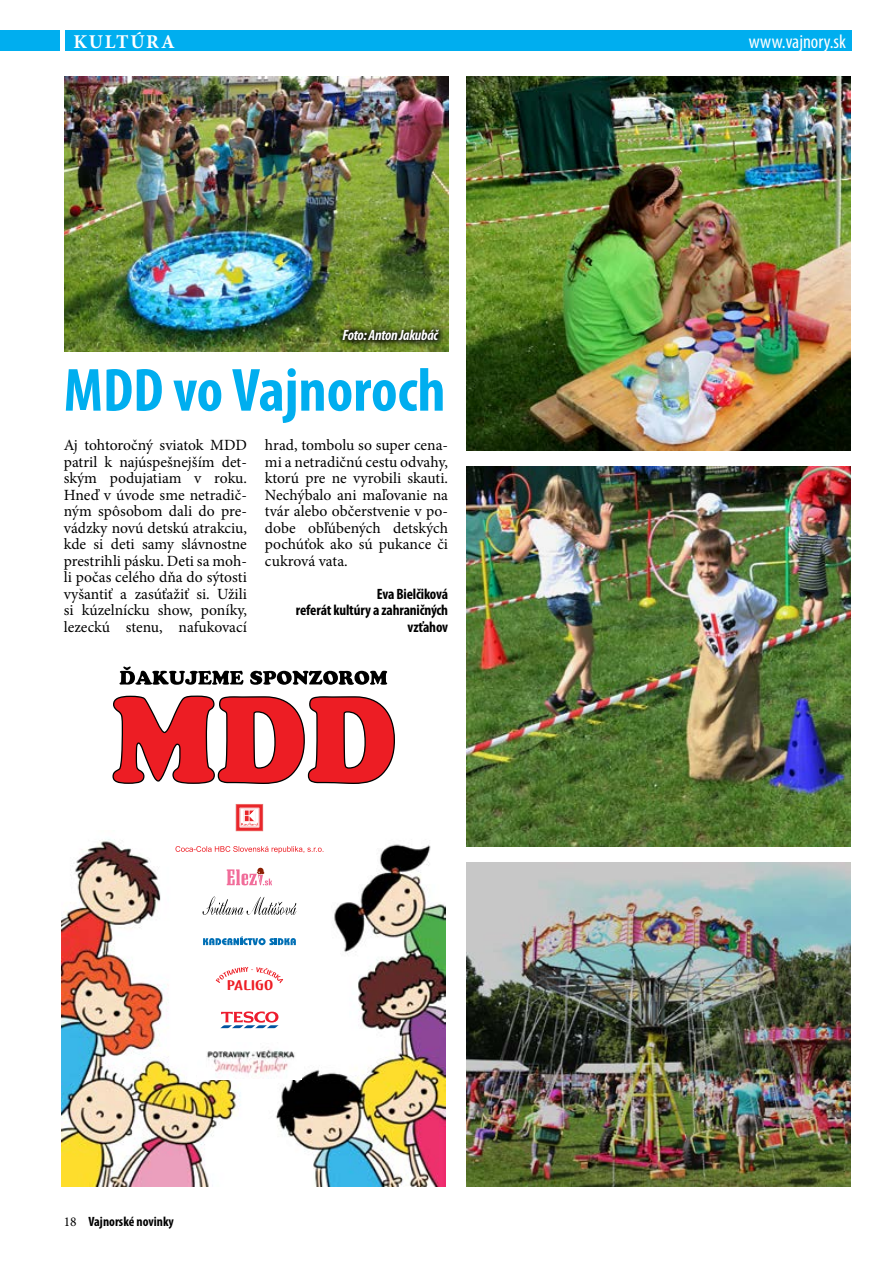
<style>
.page{position:relative;width:893px;height:1263px;background:#fff}
.page>*{position:absolute;margin:0;border:0;box-sizing:border-box;transform-origin:0 0}
.t1{font:700 condensed 61.5px "Myriad Pro";color:#00aeef}
.t2{font:condensed 19.5px "Myriad Pro";color:#fff}
.t3{font:700 19.5px "Minion Pro";letter-spacing:.09em;color:#fff}
.t4{font:15.6px/16.5px "Minion Pro";color:#000;text-align:justify}
.t5{font:700 condensed 15px/16.5px "Myriad Pro";letter-spacing:-.01em;color:#000;text-align:right}
.t6{font:italic 700 condensed 15px "Myriad Pro";letter-spacing:-.02em;color:#fff}
.t7{font:700 condensed 13.5px "Myriad Pro";color:#000}
.t8{font:12.9px "Oz Handicraft BT";color:#ed1d24;scale:2.1 1}
.s1{font-family:"Minion Pro";font-weight:400;font-stretch:normal}
</style>
<div class="page">
<div style="left:65px;top:30px;width:786px;height:21px;background:#00aeef"></div>
<div style="left:0;top:30px;width:59px;height:21px;background:#00aeef"></div>
<img style="left:61px;top:831px;width:384px;height:355px">
<svg style="left:120px;top:666px;width:267px;height:19px"></svg>
<svg style="left:112px;top:695px;width:283px;height:89px"></svg>
<img style="left:197px;top:1042px;width:104px;height:37px">
<svg style="left:236px;top:804px;width:28px;height:27px"></svg>
<svg style="left:216px;top:967px;width:67px;height:16px"></svg>
<svg style="left:203px;top:897px;width:93px;height:18px"></svg>
<svg style="left:203px;top:936px;width:93px;height:9px"></svg>
<svg style="left:220px;top:1011px;width:59px;height:17px"></svg>
<svg style="left:227px;top:868px;width:45px;height:17px"></svg>
<svg style="left:175px;top:846px;width:148px;height:7px"></svg>
<img style="left:466px;top:77px;width:384px;height:373px">
<img style="left:64px;top:77px;width:385px;height:274px">
<img style="left:466px;top:467px;width:384px;height:379px">
<img style="left:466px;top:863px;width:384px;height:323px">
<svg style="left:337px;top:324px;width:110px;height:24px"></svg>
<p class="t3" style="left:73px;top:28px;width:103px">KULTÚRA</p>
<p class="t6" style="left:343px;top:326px;width:97px">Foto: Anton Jakubáč</p>
<h1 class="t1" style="left:64px;top:352px;width:383px">MDD vo Vajnoroch</h1>
<p class="t4" style="left:64px;top:437px;width:185px">Aj tohtoročný sviatok MDD patril k najúspešnejším det&shy;ským podujatiam v roku.<br>Hneď v úvode sme netradič&shy;ným spôsobom dali do pre&shy;vádzky novú detskú atrakciu, kde si deti samy slávnostne prestrihli pásku. Deti sa moh&shy;li počas celého dňa do sýtosti vyšantiť a zasúťažiť si. Užili si kúzelnícku show, poníky, lezeckú stenu, nafukovací</p>
<p class="t4" style="left:265px;top:437px;width:185px">hrad, tombolu so super cena&shy;mi a netradičnú cestu odvahy, ktorú pre ne vyrobili skauti.<br>Nechýbalo ani maľovanie na tvár alebo občerstvenie v po&shy;dobe obľúbených detských pochúťok ako sú pukance či cukrová vata.</p>
<p class="t5" style="left:296px;top:585px;width:154px">Eva Bielčiková<br>referát kultúry a zahraničných vzťahov</p>
<p class="t8" style="left:227px;top:978px;width:24px">PALIGO</p>
<p class="t7" style="left:64px;top:1213px;width:112px"><span class="s1">18</span> Vajnorské novinky</p>
<p class="t2" style="left:749px;top:30px;width:99px">www.vajnory.sk</p>
</div>
